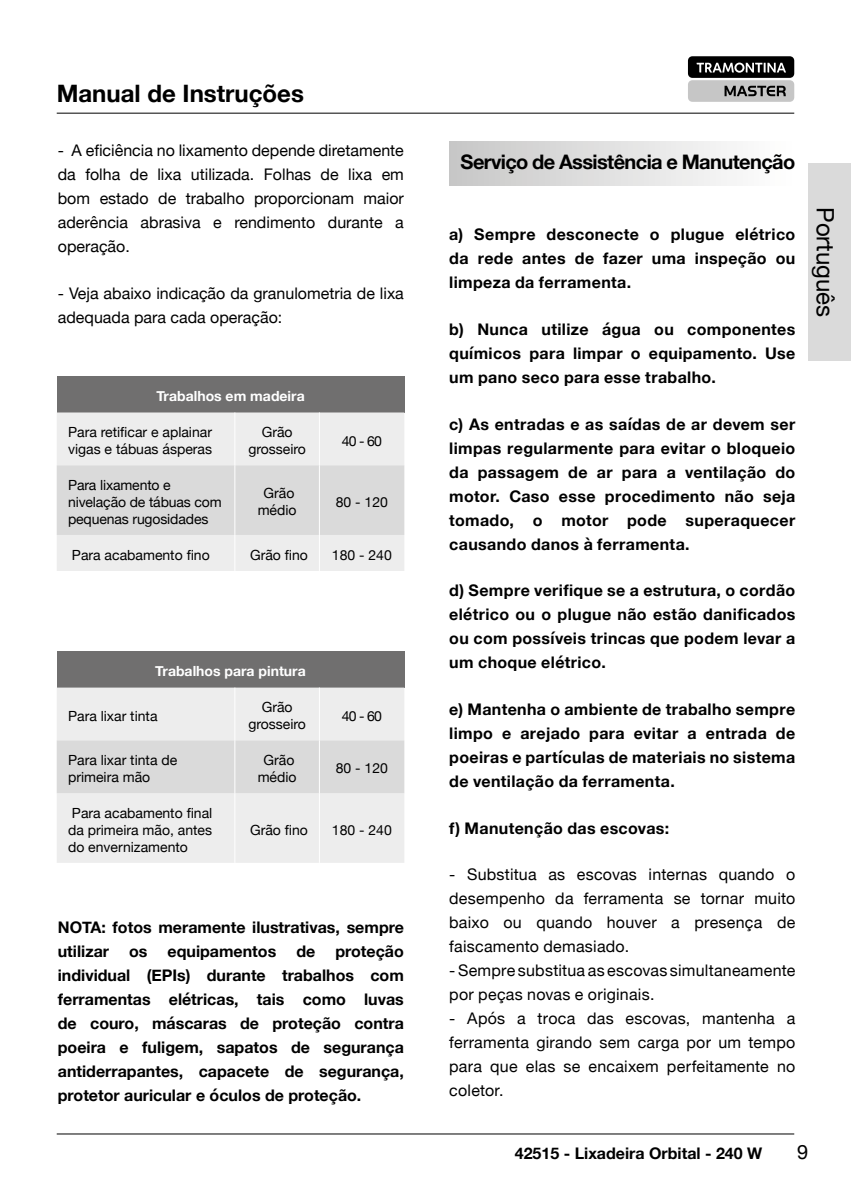
<style>
.page{position:relative;width:851px;height:1191px;background:#fff}
.page>*{position:absolute;margin:0;border:0;box-sizing:border-box;transform-origin:0 0}
.t1{font:700 24px "Helvetica Neue";color:#000}
.t2{font:24px "Helvetica Neue";color:#000}
.t3{font:700 20px "Helvetica Neue";letter-spacing:-.03em;color:#000}
.t4{font:20px "Helvetica Neue";color:#000}
.t5{font:700 16px/24px "Helvetica Neue";letter-spacing:.02em;color:#000;text-align:justify}
.t6{font:16px/24px "Helvetica Neue";letter-spacing:.01em;color:#000;text-align:justify}
.t7{font:700 16px/24px "Helvetica Neue";color:#000}
.t8{font:14px/16.8px "Helvetica Neue";color:#000;text-align:center}
.t9{font:700 14px "Helvetica Neue";color:#fff}
</style>
<div class="page">
<hr style="left:57px;top:113px;width:737px;height:1px;background:#000">
<hr style="left:57px;top:1133px;width:737px;height:1px;background:#000">
<div style="left:808px;top:163px;width:42px;height:198px;background:#dadada"></div>
<div style="left:687px;top:80px;width:107px;height:22px;background:#c6c6c6;border-radius:5px"></div>
<div style="left:687px;top:56px;width:107px;height:22px;background:#000;border-radius:5px"></div>
<svg style="left:724px;top:86px;width:61px;height:10px"></svg>
<svg style="left:696px;top:63px;width:90px;height:10px"></svg>
<div style="left:57px;top:376px;width:347px;height:36px;background:#706f6f"></div>
<div style="left:57px;top:412px;width:347px;height:159px;background:#ededed"></div>
<div style="left:57px;top:465px;width:347px;height:70px;background:#dadada"></div>
<hr style="left:234px;top:412px;width:1px;height:53px;background:#fff">
<hr style="left:319px;top:412px;width:1px;height:53px;background:#fff">
<hr style="left:234px;top:465px;width:1px;height:70px;background:#fff">
<hr style="left:319px;top:465px;width:1px;height:70px;background:#fff">
<hr style="left:234px;top:535px;width:1px;height:36px;background:#fff">
<hr style="left:319px;top:535px;width:1px;height:36px;background:#fff">
<div style="left:57px;top:651px;width:347px;height:36px;background:#706f6f"></div>
<div style="left:57px;top:687px;width:347px;height:176px;background:#ededed"></div>
<div style="left:57px;top:740px;width:347px;height:53px;background:#dadada"></div>
<hr style="left:234px;top:687px;width:1px;height:53px;background:#fff">
<hr style="left:319px;top:687px;width:1px;height:53px;background:#fff">
<hr style="left:234px;top:740px;width:1px;height:53px;background:#fff">
<hr style="left:319px;top:740px;width:1px;height:53px;background:#fff">
<hr style="left:234px;top:793px;width:1px;height:70px;background:#fff">
<hr style="left:319px;top:793px;width:1px;height:70px;background:#fff">
<div style="left:449px;top:142px;width:346px;height:43px;background:linear-gradient(to right,#c7c7c7,#fff)"></div>
<h1 class="t1" style="left:57px;top:75px;width:249px">Manual de Instruções</h1>
<p class="t6" style="left:58px;top:140px;width:347px">- A eficiência no lixamento depende diretamente da folha de lixa utilizada. Folhas de lixa em bom estado de trabalho proporcionam maior aderência abrasiva e rendimento durante a operação.</p>
<p class="t6" style="left:58px;top:282px;width:347px">- Veja abaixo indicação da granulometria de lixa adequada para cada operação:</p>
<p class="t9" style="left:156px;top:385px;width:150px">Trabalhos em madeira</p>
<p class="t8" style="left:68px;top:424px;width:145px;text-align:left">Para retificar e aplainar vigas e tábuas ásperas</p>
<p class="t8" style="left:248px;top:424px;width:59px">Grão grosseiro</p>
<p class="t8" style="left:342px;top:433px;width:42px">40 - 60</p>
<p class="t8" style="left:68px;top:477px;width:155px;text-align:left">Para lixamento e nivelação de tábuas com pequenas rugosidades</p>
<p class="t8" style="left:257px;top:486px;width:40px">Grão médio</p>
<p class="t8" style="left:336px;top:494px;width:54px">80 - 120</p>
<p class="t8" style="left:72px;top:547px;width:139px">Para acabamento fino</p>
<p class="t8" style="left:250px;top:547px;width:59px">Grão fino</p>
<p class="t8" style="left:332px;top:547px;width:61px">180 - 240</p>
<p class="t9" style="left:155px;top:660px;width:152px">Trabalhos para pintura</p>
<p class="t8" style="left:68px;top:708px;width:91px">Para lixar tinta</p>
<p class="t8" style="left:248px;top:699px;width:59px">Grão grosseiro</p>
<p class="t8" style="left:342px;top:708px;width:42px">40 - 60</p>
<p class="t8" style="left:68px;top:752px;width:111px;text-align:left">Para lixar tinta de primeira mão</p>
<p class="t8" style="left:257px;top:752px;width:40px">Grão médio</p>
<p class="t8" style="left:336px;top:761px;width:54px">80 - 120</p>
<p class="t8" style="left:68px;top:805px;width:146px;text-align:justify">Para acabamento final da primeira mão, antes do envernizamento</p>
<p class="t8" style="left:250px;top:822px;width:59px">Grão fino</p>
<p class="t8" style="left:332px;top:822px;width:61px">180 - 240</p>
<p class="t7" style="left:58px;top:916px;width:347px">NOTA: fotos meramente ilustrativas, sempre utilizar</p>
<p class="t5" style="left:58px;top:940px;width:347px;text-indent:277px">proteção individual (EPIs) durante trabalhos com ferramentas elétricas, tais como luvas de couro, máscaras de proteção contra poeira e fuligem, sapatos de segurança antiderrapantes, capacete de segurança, protetor auricular e óculos de proteção.</p>
<p class="t5" style="left:129px;top:940px;width:20px">os</p>
<p class="t7" style="left:167px;top:940px;width:110px">equipamentos</p>
<p class="t5" style="left:296px;top:940px;width:20px">de</p>
<p class="t3" style="left:460px;top:146px;width:336px">Serviço de Assistência e Manutenção</p>
<p class="t5" style="left:449px;top:223px;width:347px">a) Sempre desconecte o plugue elétrico da rede antes de fazer uma inspeção ou limpeza da ferramenta.</p>
<p class="t5" style="left:449px;top:317px;width:347px">b) Nunca utilize água ou componentes químicos para limpar o equipamento. Use um pano seco para esse trabalho.</p>
<p class="t5" style="left:449px;top:412px;width:347px">c) As entradas e as saídas de ar devem ser limpas regularmente para evitar o bloqueio da passagem de ar para a ventilação do motor. Caso esse procedimento não seja tomado, o motor pode superaquecer causando danos à ferramenta.</p>
<p class="t5" style="left:449px;top:579px;width:347px">d) Sempre verifique se a estrutura, o cordão elétrico ou o plugue não estão danificados ou com possíveis trincas que podem levar a um choque elétrico.</p>
<p class="t5" style="left:449px;top:697px;width:347px">e) Mantenha o ambiente de trabalho sempre limpo e arejado para evitar a entrada de poeiras e partículas de materiais no sistema de ventilação da ferramenta.</p>
<p class="t5" style="left:449px;top:816px;width:221px">f) Manutenção das escovas:</p>
<p class="t6" style="left:449px;top:863px;width:347px">- Substitua as escovas internas quando o desempenho da ferramenta se tornar muito baixo ou quando houver a presença de faiscamento demasiado.</p>
<p class="t6" style="left:449px;top:959px;width:347px">- Sempre substitua as escovas simultaneamente por peças novas e originais.</p>
<p class="t6" style="left:449px;top:1007px;width:347px">- Após a troca das escovas, mantenha a ferramenta girando sem carga por um tempo para que elas se encaixem perfeitamente no coletor.</p>
<h1 class="t2" style="left:842px;top:207px;width:112px;rotate:90deg">Português</h1>
<p class="t7" style="left:514px;top:1141px;width:249px">42515 - Lixadeira Orbital - 240 W</p>
<p class="t4" style="left:797px;top:1137px;width:13px">9</p>
</div>
